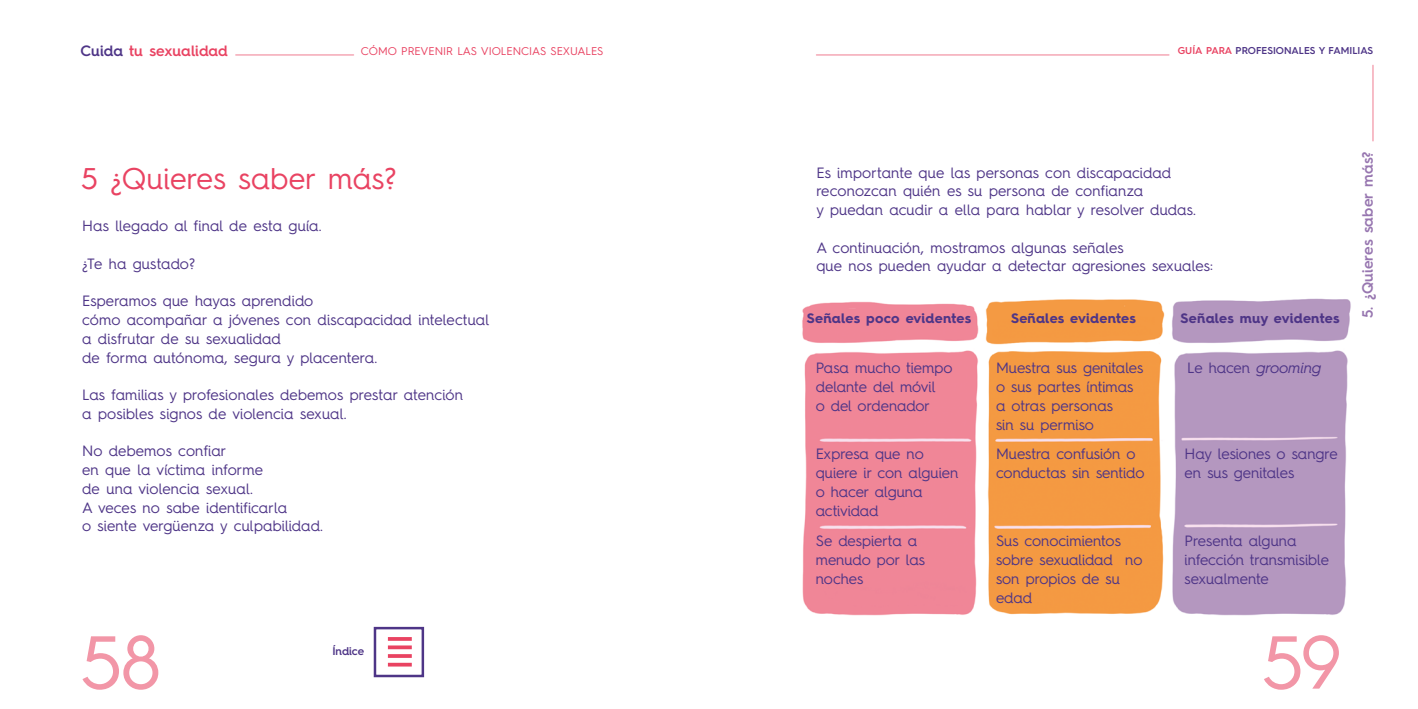
<style>
.page{position:relative;width:1418px;height:709px;background:#fff}
.page>*{position:absolute;margin:0;border:0;box-sizing:border-box;transform-origin:0 0}
.t1{font:75px "Hurme Geometric Sans 4";color:#f296a7}
.t2{font:30px "Hurme Geometric Sans 4";letter-spacing:.01em;color:#e94362}
.t3{font:15px/18.8px "Hurme Geometric Sans 4";color:#4e3587}
.t4{font:600 15px "Hurme Geometric Sans 4";letter-spacing:.01em;color:#9776b0}
.t5{font:600 15px "Hurme Geometric Sans 4";color:#e94362}
.t6{font:italic 15px "Hurme Geometric Sans 4";color:#4e3587}
.t7{font:700 13.75px "Hurme Geometric Sans 4";letter-spacing:.015em;color:#4e3587}
.t8{font:11.25px "Hurme Geometric Sans 4";color:#e94362}
.t9{font:600 11.25px "Hurme Geometric Sans 4";letter-spacing:-.01em;color:#4e3587}
.t10{font:600 10px "Hurme Geometric Sans 4";color:#4e3587}
.s1{color:#4e3587}
.s2{color:#e94362}
.s3{font-style:normal}
</style>
<div class="page">
<img style="left:235px;top:54px;width:1139px;height:624px">
<hr style="left:1372px;top:65px;width:1px;height:76px;background:#f296a7">
<svg style="left:388px;top:645px;width:24px;height:4px"></svg>
<svg style="left:388px;top:654px;width:24px;height:4px"></svg>
<svg style="left:388px;top:637px;width:24px;height:4px"></svg>
<svg style="left:388px;top:662px;width:24px;height:4px"></svg>
<div style="left:374px;top:627px;width:50px;height:50px;border:2px solid #4e3587"></div>
<hr style="left:236px;top:54px;width:117px;height:2px;background:#f296a7">
<hr style="left:816px;top:54px;width:352px;height:2px;background:#f296a7">
<p class="t5" style="left:80px;top:40px;width:149px"><span class="s1">Cuida</span> tu sexualidad</p>
<p class="t8" style="left:361px;top:43px;width:244px">CÓMO PREVENIR LAS VIOLENCIAS SEXUALES</p>
<p class="t10" style="left:1177px;top:44px;width:197px"><span class="s2">GUÍA PARA</span> PROFESIONALES Y FAMILIAS</p>
<p class="t2" style="left:81px;top:157px;width:317px">5 ¿Quieres saber más?</p>
<p class="t3" style="left:82px;top:216px;width:241px">Has llegado al final de esta guía.</p>
<p class="t3" style="left:82px;top:254px;width:114px">¿Te ha gustado?</p>
<p class="t3" style="left:82px;top:291px;width:233px">Esperamos que hayas aprendido</p>
<p class="t3" style="left:82px;top:310px;width:409px">cómo acompañar a jóvenes con discapacidad intelectual</p>
<p class="t3" style="left:82px;top:329px;width:200px">a disfrutar de su sexualidad</p>
<p class="t3" style="left:82px;top:347px;width:296px">de forma autónoma, segura y placentera.</p>
<p class="t3" style="left:82px;top:385px;width:382px">Las familias y profesionales debemos prestar atención</p>
<p class="t3" style="left:82px;top:404px;width:266px">a posibles signos de violencia sexual.</p>
<p class="t3" style="left:82px;top:441px;width:146px">No debemos confiar</p>
<p class="t3" style="left:82px;top:460px;width:182px">en que la víctima informe</p>
<p class="t3" style="left:82px;top:479px;width:172px">de una violencia sexual.</p>
<p class="t3" style="left:82px;top:497px;width:206px">A veces no sabe identificarla</p>
<p class="t3" style="left:82px;top:516px;width:242px">o siente vergüenza y culpabilidad.</p>
<p class="t1" style="left:80px;top:609px;width:82px">58</p>
<p class="t9" style="left:332px;top:643px;width:33px">Índice</p>
<p class="t3" style="left:816px;top:162px;width:356px">Es importante que las personas con discapacidad</p>
<p class="t3" style="left:816px;top:181px;width:328px">reconozcan quién es su persona de confianza</p>
<p class="t3" style="left:816px;top:200px;width:381px">y puedan acudir a ella para hablar y resolver dudas.</p>
<p class="t3" style="left:816px;top:237px;width:309px">A continuación, mostramos algunas señales</p>
<p class="t3" style="left:816px;top:256px;width:398px">que nos pueden ayudar a detectar agresiones sexuales:</p>
<p class="t7" style="left:807px;top:309px;width:166px">Señales poco evidentes</p>
<p class="t7" style="left:1011px;top:309px;width:126px">Señales evidentes</p>
<p class="t7" style="left:1180px;top:309px;width:160px">Señales muy evidentes</p>
<p class="t3" style="left:815px;top:358px;width:138px">Pasa mucho tiempo delante del móvil</p>
<p class="t3" style="left:815px;top:396px;width:116px">o del ordenador</p>
<p class="t3" style="left:815px;top:444px;width:144px">Expresa que no quiere ir con alguien o hacer alguna actividad</p>
<p class="t3" style="left:815px;top:531px;width:111px">Se despierta a menudo por las noches</p>
<p class="t3" style="left:996px;top:358px;width:149px">Muestra sus genitales</p>
<p class="t3" style="left:996px;top:377px;width:139px">o sus partes íntimas</p>
<p class="t3" style="left:996px;top:396px;width:118px">a otras personas</p>
<p class="t3" style="left:996px;top:414px;width:99px">sin su permiso</p>
<p class="t3" style="left:996px;top:444px;width:150px">Muestra confusión o conductas sin sentido</p>
<p class="t6" style="left:1187px;top:357px;width:136px"><span class="s3">Le hacen</span> grooming</p>
<p class="t3" style="left:1184px;top:444px;width:154px">Hay lesiones o sangre</p>
<p class="t3" style="left:1184px;top:463px;width:111px">en sus genitales</p>
<p class="t3" style="left:996px;top:531px;width:126px">Sus conocimientos</p>
<p class="t3" style="left:996px;top:550px;width:148px">sobre sexualidad no son propios de su edad</p>
<p class="t3" style="left:1184px;top:531px;width:146px">Presenta alguna infección transmisible sexualmente</p>
<p class="t1" style="left:1261px;top:609px;width:82px">59</p>
<p class="t4" style="left:1356px;top:318px;width:168px;rotate:-90deg">5. ¿Quieres saber más?</p>
</div>
